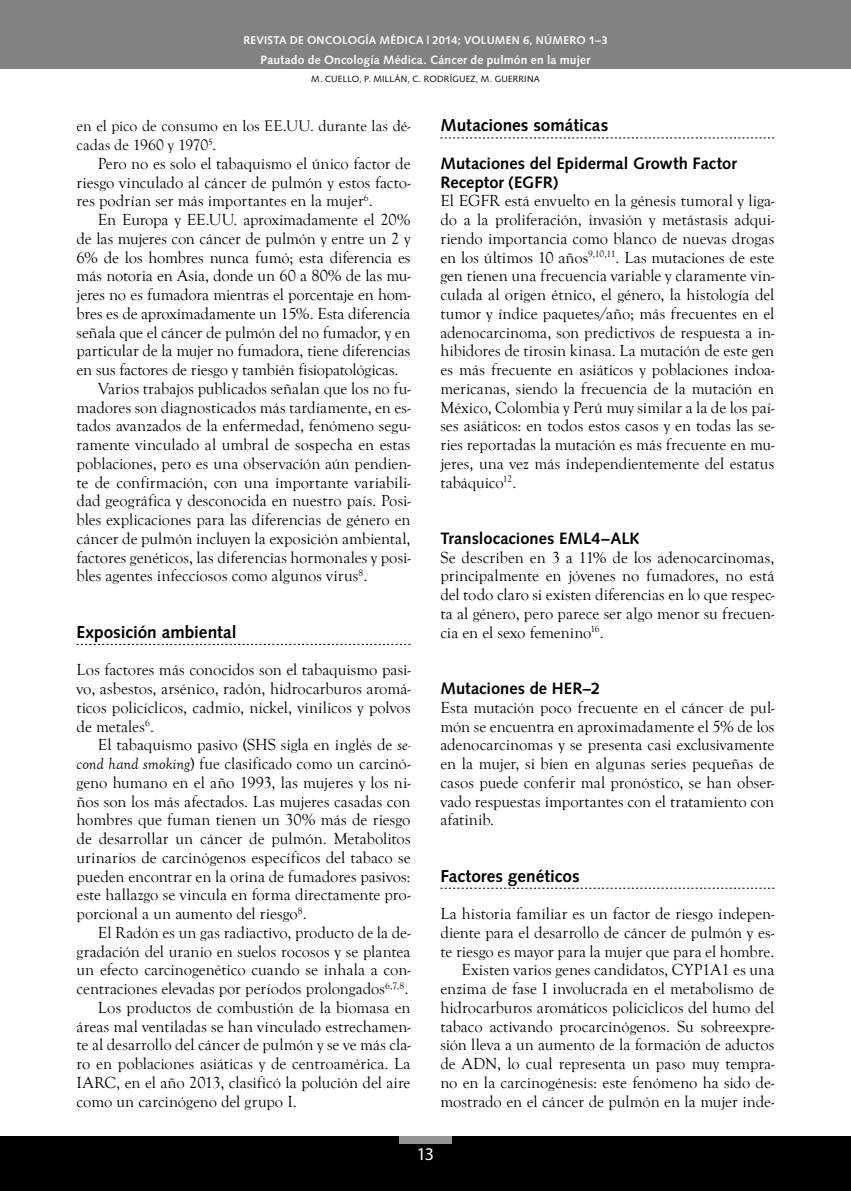
<style>
.page{position:relative;width:851px;height:1191px;background:#fff}
.page>*{position:absolute;margin:0;border:0;box-sizing:border-box;transform-origin:0 0}
.t1{font:18px "Myriad Pro";color:#fff}
.t2{font:700 17.25px "Syntax LT Std";color:#000}
.t3{font:16.5px/18.8px "Goudy Old Style T";letter-spacing:-.005em;color:#000;text-align:justify}
.t4{font:700 16.5px/18.8px "Syntax LT Std";letter-spacing:.005em;color:#000}
.t5{font:15.75px/18.8px "Goudy Old Style T";letter-spacing:-.005em;color:#000}
.t6{font:700 12px "Syntax LT Std";letter-spacing:.015em;color:#fff}
.t7{font:700 11.25px "Syntax LT Std";letter-spacing:.02em;color:#fff}
.t8{font:9px "Syntax LT Std";letter-spacing:.025em;color:#000}
.s1{font-style:italic}
</style>
<div class="page">
<div style="left:0;top:1135px;width:850px;height:56px;background:#000"></div>
<div style="left:0;top:0;width:850px;height:69px;background:#808285"></div>
<div style="left:399px;top:1135px;width:53px;height:8px;background:#939598"></div>
<svg style="left:77px;top:644px;width:333px;height:1px"></svg>
<svg style="left:440px;top:138px;width:334px;height:1px"></svg>
<svg style="left:440px;top:888px;width:334px;height:1px"></svg>
<p class="t7" style="left:243px;top:33px;width:366px">REVISTA DE ONCOLOGÍA MÉDICA | 2014; VOLUMEN 6, NÚMERO 1–3</p>
<p class="t6" style="left:260px;top:53px;width:331px">Pautado de Oncología Médica. Cáncer de pulmón en la mujer</p>
<p class="t8" style="left:311px;top:74px;width:230px">M. CUELLO, P. MILLÁN, C. RODRÍGUEZ, M. GUERRINA</p>
<p class="t5" style="left:77px;top:117px;width:335px">en el pico de consumo en los EE.UU. durante las dé&shy;cadas de 1960 y 1970<sup>5</sup>.</p>
<p class="t3" style="left:77px;top:154px;width:335px;text-indent:21px">Pero no es solo el tabaquismo el único factor de riesgo vinculado al cáncer de pulmón y estos facto&shy;res podrían ser más importantes en la mujer<sup>6</sup>.</p>
<p class="t3" style="left:98px;top:211px;width:314px">En Europa y EE.UU. aproximadamente el 20%</p>
<p class="t3" style="left:77px;top:229px;width:335px">de las mujeres con cáncer de pulmón y entre un 2 y</p>
<p class="t3" style="left:77px;top:248px;width:335px">6% de los hombres nunca fumó; esta diferencia es</p>
<p class="t3" style="left:77px;top:267px;width:335px">más notoria en Asia, donde un 60 a 80% de las mu-</p>
<p class="t3" style="left:77px;top:286px;width:335px">jeres no es fumadora mientras el porcentaje en hom-</p>
<p class="t3" style="left:77px;top:304px;width:335px">bres es de aproximadamente un 15%. Esta diferencia</p>
<p class="t3" style="left:77px;top:323px;width:335px">señala que el cáncer de pulmón del no fumador, y en</p>
<p class="t3" style="left:77px;top:342px;width:335px">particular de la mujer no fumadora, tiene diferencias</p>
<p class="t3" style="left:77px;top:361px;width:323px">en sus factores de riesgo y también fisiopatológicas.</p>
<p class="t3" style="left:98px;top:379px;width:314px">Varios trabajos publicados señalan que los no fu-</p>
<p class="t3" style="left:77px;top:398px;width:335px">madores son diagnosticados más tardíamente, en es-</p>
<p class="t3" style="left:77px;top:417px;width:335px">tados avanzados de la enfermedad, fenómeno segu-</p>
<p class="t3" style="left:77px;top:436px;width:335px">ramente vinculado al umbral de sospecha en estas</p>
<p class="t3" style="left:77px;top:454px;width:335px">poblaciones, pero es una observación aún pendien-</p>
<p class="t3" style="left:77px;top:473px;width:335px">te de confirmación, con una importante variabili-</p>
<p class="t3" style="left:77px;top:492px;width:335px">dad geográfica y desconocida en nuestro país. Posi-</p>
<p class="t3" style="left:77px;top:510px;width:335px">bles explicaciones para las diferencias de género en</p>
<p class="t3" style="left:77px;top:529px;width:335px">cáncer de pulmón incluyen la exposición ambiental,</p>
<p class="t3" style="left:77px;top:548px;width:335px">factores genéticos, las diferencias hormonales y posi-</p>
<p class="t3" style="left:77px;top:567px;width:292px">bles agentes infecciosos como algunos virus<sup>8</sup>.</p>
<p class="t2" style="left:440px;top:115px;width:170px">Mutaciones somáticas</p>
<p class="t4" style="left:440px;top:154px;width:298px">Mutaciones del Epidermal Growth Factor<br>Receptor (EGFR)</p>
<p class="t3" style="left:440px;top:192px;width:335px">El EGFR está envuelto en la génesis tumoral y liga&shy;do a la proliferación, invasión y metástasis adqui&shy;riendo importancia como blanco de nuevas drogas en los últimos 10 años<sup>9,10,11</sup>. Las mutaciones de este gen tienen una frecuencia variable y claramente vin&shy;culada al origen étnico, el género, la histología del tumor y índice paquetes/año; más frecuentes en el adenocarcinoma, son predictivos de respuesta a in&shy;hibidores de tirosin kinasa. La mutación de este gen es más frecuente en asiáticos y poblaciones indoa&shy;mericanas, siendo la frecuencia de la mutación en México, Colombia y Perú muy similar a la de los paí&shy;ses asiáticos: en todos estos casos y en todas las se&shy;ries reportadas la mutación es más frecuente en mu&shy;jeres, una vez más independientemente del estatus tabáquico<sup>12</sup>.</p>
<p class="t4" style="left:440px;top:529px;width:201px">Translocaciones EML4–ALK</p>
<p class="t3" style="left:440px;top:548px;width:335px">Se describen en 3 a 11% de los adenocarcinomas, principalmente en jóvenes no fumadores, no está del todo claro si existen diferencias en lo que respec&shy;ta al género, pero parece ser algo menor su frecuen&shy;cia en el sexo femenino<sup>16</sup>.</p>
<p class="t2" style="left:77px;top:622px;width:161px">Exposición ambiental</p>
<p class="t3" style="left:77px;top:661px;width:335px">Los factores más conocidos son el tabaquismo pasi&shy;vo, asbestos, arsénico, radón, hidrocarburos aromá&shy;ticos policíclicos, cadmio, nickel, vinilicos y polvos de metales<sup>6</sup>.</p>
<p class="t3" style="left:77px;top:736px;width:335px;text-indent:21px">El tabaquismo pasivo (SHS sigla en inglés de <span class="s1">se&shy;cond hand smoking</span>) fue clasificado como un carcinó&shy;geno humano en el año 1993, las mujeres y los ni&shy;ños son los más afectados. Las mujeres casadas con hombres que fuman tienen un 30% más de riesgo de desarrollar un cáncer de pulmón. Metabolitos urinarios de carcinógenos específicos del tabaco se pueden encontrar en la orina de fumadores pasivos: este hallazgo se vincula en forma directamente pro&shy;porcional a un aumento del riesgo<sup>8</sup>.</p>
<p class="t3" style="left:98px;top:923px;width:314px">El Radón es un gas radiactivo, producto de la de-</p>
<p class="t3" style="left:77px;top:942px;width:335px">gradación del uranio en suelos rocosos y se plantea</p>
<p class="t3" style="left:77px;top:961px;width:335px">un efecto carcinogenético cuando se inhala a con-</p>
<p class="t3" style="left:77px;top:979px;width:333px">centraciones elevadas por períodos prolongados<sup>6,7,8</sup>.</p>
<p class="t3" style="left:98px;top:998px;width:314px">Los productos de combustión de la biomasa en</p>
<p class="t3" style="left:77px;top:1017px;width:335px">áreas mal ventiladas se han vinculado estrechamen-</p>
<p class="t3" style="left:77px;top:1036px;width:335px">te al desarrollo del cáncer de pulmón y se ve más cla-</p>
<p class="t3" style="left:77px;top:1054px;width:335px">ro en poblaciones asiáticas y de centroamérica. La</p>
<p class="t3" style="left:77px;top:1073px;width:335px">IARC, en el año 2013, clasificó la polución del aire</p>
<p class="t3" style="left:77px;top:1092px;width:221px">como un carcinógeno del grupo I.</p>
<p class="t4" style="left:440px;top:679px;width:161px">Mutaciones de HER–2</p>
<p class="t3" style="left:440px;top:698px;width:335px">Esta mutación poco frecuente en el cáncer de pul&shy;món se encuentra en aproximadamente el 5% de los adenocarcinomas y se presenta casi exclusivamente en la mujer, si bien en algunas series pequeñas de casos puede conferir mal pronóstico, se han obser&shy;vado respuestas importantes con el tratamiento con afatinib.</p>
<p class="t2" style="left:440px;top:865px;width:141px">Factores genéticos</p>
<p class="t3" style="left:440px;top:904px;width:335px;text-align:right">La historia familiar es un factor de riesgo indepen&shy;diente para el desarrollo de cáncer de pulmón y es&shy;te riesgo es mayor para la mujer que para el hombre.<br>Existen varios genes candidatos, CYP1A1 es una enzima de fase I involucrada en el metabolismo de hidrocarburos aromáticos policiclicos del humo del tabaco activando procarcinógenos. Su sobreexpre&shy;sión lleva a un aumento de la formación de aductos de ADN, lo cual representa un paso muy tempra&shy;no en la carcinogénesis: este fenómeno ha sido de&shy;mostrado en el cáncer de pulmón en la mujer inde-</p>
<p class="t1" style="left:417px;top:1143px;width:19px">13</p>
</div>
